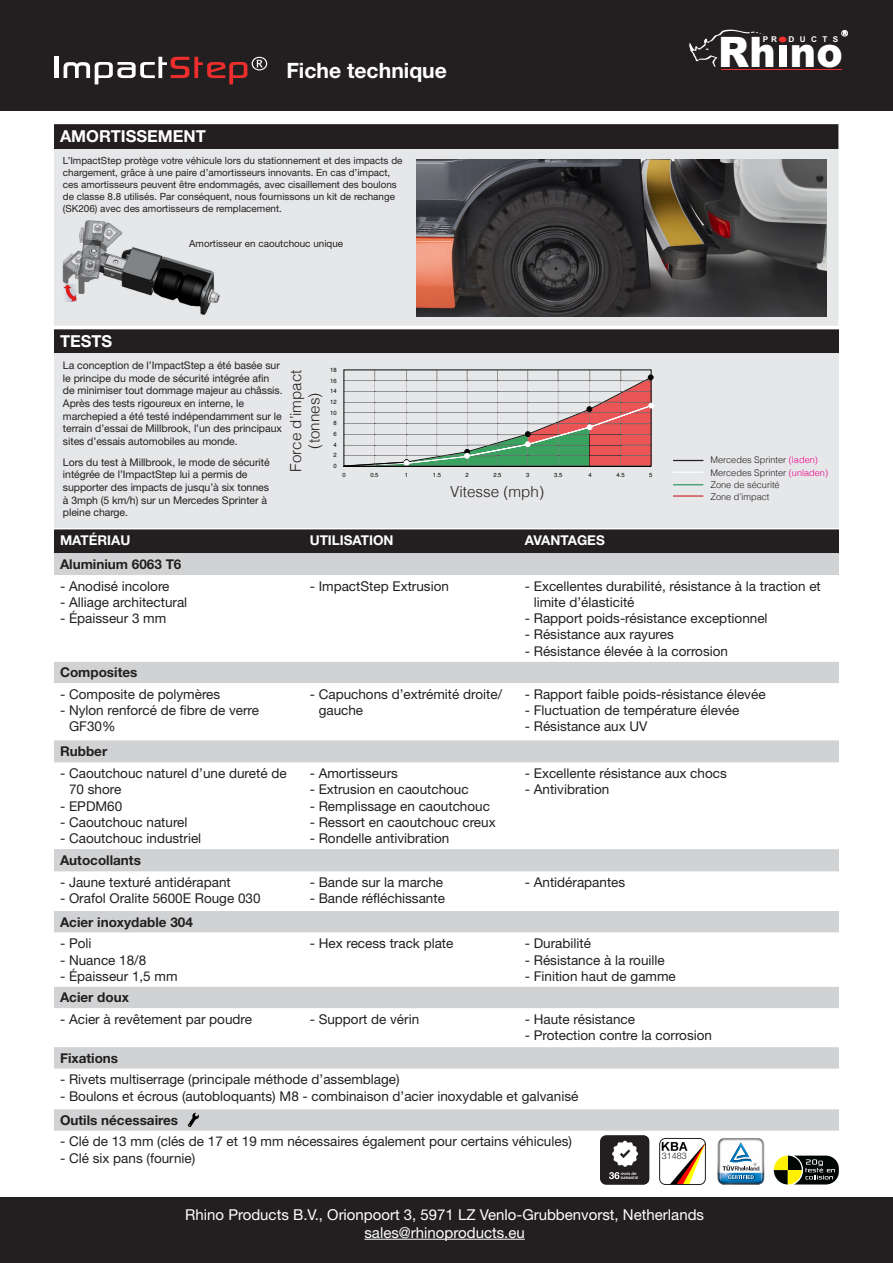
<style>
.page{position:relative;width:893px;height:1263px;background:#fff}
.page>*{position:absolute;margin:0;border:0;box-sizing:border-box;transform-origin:0 0}
.t1{font:900 42px "Arial";color:#fff;scale:.94 1}
.t2{font:700 21.15px "Helvetica Neue LT Std";color:#fff}
.t3{font:700 16.5px "Helvetica Neue LT Std";color:#fff}
.t4{font:300 15.15px/18.3px "Helvetica";color:#231f20;text-align:center}
.t5{font:15px "Helvetica Neue LT Std";color:#fff}
.t6{font:13.5px/16.2px "Helvetica Neue LT Std";color:#231f20}
.t7{font:700 13.5px "Helvetica Neue LT Std";color:#231f20}
.t8{font:700 13.5px "Helvetica Neue LT Std";color:#fff}
.t9{font:10.5px/12.6px "Helvetica Neue LT Std";letter-spacing:-.005em;color:#231f20}
.t10{font:9.9px/11.9px "Helvetica Neue LT Std";color:#231f20}
.t11{font:300 9.15px "Helvetica";color:#231f20}
.t12{font:300 9px "Helvetica Neue LT Std";color:#231f20}
.t13{font:700 7.95px "Arial";letter-spacing:.65em;color:#fff}
.t14{font:6px/10.6px "Helvetica";color:#040503;text-align:center}
.t15{font:5.85px "Helvetica";color:#040503}
.t16{font:4.5px "Arial";color:#fff}
.t17{font:500 4.2px "Helvetica Neue";color:#fff}
.t18{font:700 3.3px "Helvetica Neue";color:#fff}
.s1{color:#ed028c}
</style>
<div class="page">
<div style="left:0;top:0;width:893px;height:111px;background:#231f20"></div>
<div style="left:0;top:1197px;width:893px;height:66px;background:#231f20"></div>
<div style="left:54px;top:124px;width:784px;height:25px;background:#231f20"></div>
<div style="left:54px;top:149px;width:784px;height:177px;background:#e6e7e9"></div>
<div style="left:54px;top:329px;width:785px;height:24px;background:#231f20"></div>
<div style="left:54px;top:353px;width:785px;height:174px;background:#e6e7e9"></div>
<div style="left:54px;top:529px;width:785px;height:24px;background:#231f20"></div>
<div style="left:54px;top:553px;width:785px;height:22px;background:#d1d2d4"></div>
<svg style="left:54px;top:662px;width:785px;height:510px"></svg>
<svg style="left:188px;top:1113px;width:11px;height:14px"></svg>
<svg style="left:774px;top:1155px;width:65px;height:29px;background:#5d5e34"></svg>
<hr style="left:364px;top:1239px;width:161px;height:1px;background:#fff">
<hr style="left:55px;top:57px;width:4px;height:21px;background:#fff">
<svg style="left:64px;top:57px;width:203px;height:27px"></svg>
<svg style="left:600px;top:1135px;width:49px;height:49px"></svg>
<div style="left:620px;top:1171px;width:22px;height:9px;background:#231f20"></div>
<svg style="left:343px;top:370px;width:311px;height:97px"></svg>
<img style="left:54px;top:214px;width:169px;height:102px">
<img style="left:63px;top:284px;width:14px;height:18px">
<img style="left:417px;top:159px;width:409px;height:157px">
<div style="left:779px;top:45px;width:7px;height:22px;background:#fff"></div>
<svg style="left:689px;top:30px;width:74px;height:37px"></svg>
<svg style="left:779px;top:37px;width:7px;height:5px"></svg>
<div style="left:841px;top:30px;width:7px;height:6px;border:1px solid #fff;border-radius:50%"></div>
<hr style="left:721px;top:69px;width:120px;height:1px;background:#ee2e2c">
<hr style="left:673px;top:460px;width:30px;height:1px;background:#231f20">
<hr style="left:673px;top:472px;width:30px;height:1px;background:#fff">
<hr style="left:673px;top:484px;width:30px;height:1px;background:#396">
<hr style="left:673px;top:495px;width:30px;height:2px;background:#c33">
<img style="left:660px;top:1138px;width:45px;height:46px">
<div style="left:660px;top:1138px;width:45px;height:46px;border:1px solid #231f20;border-radius:6px"></div>
<svg style="left:718px;top:1138px;width:46px;height:47px"></svg>
<p class="t2" style="left:286px;top:57px;width:162px">Fiche technique</p>
<p class="t3" style="left:60px;top:126px;width:147px">AMORTISSEMENT</p>
<p class="t10" style="left:63px;top:155px;width:341px">L’ImpactStep protège votre véhicule lors du stationnement et des impacts de chargement, grâce à une paire d’amortisseurs innovants. En cas d’impact, ces amortisseurs peuvent être endommagés, avec cisaillement des boulons de classe 8.8 utilisés. Par conséquent, nous fournissons un kit de rechange (SK206) avec des amortisseurs de remplacement.</p>
<p class="t10" style="left:189px;top:237px;width:155px">Amortisseur en caoutchouc unique</p>
<p class="t3" style="left:60px;top:331px;width:54px">TESTS</p>
<p class="t9" style="left:63px;top:359px;width:221px">La conception de l’ImpactStep a été basée sur le principe du mode de sécurité intégrée afin de minimiser tout dommage majeur au châssis.<br>Après des tests rigoureux en interne, le marchepied a été testé indépendamment sur le terrain d’essai de Millbrook, l’un des principaux sites d’essais automobiles au monde.</p>
<p class="t9" style="left:63px;top:456px;width:208px">Lors du test à Millbrook, le mode de sécurité intégrée de l’ImpactStep lui a permis de supporter des impacts de jusqu’à six tonnes à 3mph (5 km/h) sur un Mercedes Sprinter à pleine charge.</p>
<p class="t4" style="left:286px;top:472px;width:104px;rotate:-90deg">Force d’impact (tonnes)</p>
<p class="t14" style="left:330px;top:365px;width:8px">18<br>16<br>14<br>12<br>10<br>8<br>6<br>4<br>2<br>0</p>
<p class="t15" style="left:342px;top:470px;width:5px">0</p>
<p class="t15" style="left:370px;top:470px;width:10px">0.5</p>
<p class="t15" style="left:405px;top:470px;width:5px">1</p>
<p class="t15" style="left:433px;top:470px;width:10px">1.5</p>
<p class="t15" style="left:466px;top:470px;width:5px">2</p>
<p class="t15" style="left:493px;top:470px;width:10px">2.5</p>
<p class="t15" style="left:526px;top:470px;width:5px">3</p>
<p class="t15" style="left:554px;top:470px;width:10px">3.5</p>
<p class="t15" style="left:588px;top:470px;width:5px">4</p>
<p class="t15" style="left:616px;top:470px;width:10px">4.5</p>
<p class="t15" style="left:649px;top:470px;width:5px">5</p>
<p class="t4" style="left:450px;top:481px;width:95px">Vitesse (mph)</p>
<p class="t16" style="left:843px;top:30px;width:5px">R</p>
<p class="t13" style="left:763px;top:34px;width:16px">P R</p>
<p class="t13" style="left:789px;top:34px;width:51px">DUCTS</p>
<p class="t1" style="left:718px;top:21px;width:134px">Rh no</p>
<p class="t11" style="left:710px;top:452px;width:109px">Mercedes Sprinter <span class="s1">(laden)</span></p>
<p class="t11" style="left:710px;top:464px;width:119px">Mercedes Sprinter <span class="s1">(unladen)</span></p>
<p class="t11" style="left:710px;top:477px;width:71px">Zone de sécurité</p>
<p class="t11" style="left:710px;top:489px;width:61px">Zone d’impact</p>
<p class="t8" style="left:60px;top:532px;width:72px">MATÉRIAU</p>
<p class="t8" style="left:310px;top:532px;width:85px">UTILISATION</p>
<p class="t8" style="left:525px;top:532px;width:82px">AVANTAGES</p>
<p class="t7" style="left:60px;top:556px;width:123px">Aluminium 6063 T6</p>
<p class="t6" style="left:60px;top:578px;width:111px">- Anodisé incolore</p>
<p class="t6" style="left:60px;top:594px;width:129px">- Alliage architectural</p>
<p class="t6" style="left:60px;top:610px;width:108px">- Épaisseur 3 mm</p>
<p class="t6" style="left:310px;top:578px;width:141px">- ImpactStep Extrusion</p>
<p class="t6" style="left:534px;top:578px;width:289px;text-indent:-9px">- Excellentes durabilité, résistance à la traction et limite d’élasticité</p>
<p class="t6" style="left:525px;top:610px;width:244px">- Rapport poids-résistance exceptionnel</p>
<p class="t6" style="left:525px;top:626px;width:151px">- Résistance aux rayures</p>
<p class="t6" style="left:525px;top:642px;width:205px">- Résistance élevée à la corrosion</p>
<p class="t7" style="left:60px;top:664px;width:79px">Composites</p>
<p class="t6" style="left:60px;top:686px;width:162px">- Composite de polymères</p>
<p class="t6" style="left:69px;top:702px;width:192px;text-indent:-9px">- Nylon renforcé de fibre de verre<br>GF30%</p>
<p class="t7" style="left:60px;top:743px;width:49px">Rubber</p>
<p class="t6" style="left:69px;top:765px;width:219px;text-indent:-9px">- Caoutchouc naturel d’une dureté de<br>70 shore</p>
<p class="t6" style="left:60px;top:797px;width:64px">- EPDM60</p>
<p class="t6" style="left:60px;top:814px;width:129px">- Caoutchouc naturel</p>
<p class="t6" style="left:60px;top:830px;width:143px">- Caoutchouc industriel</p>
<p class="t7" style="left:60px;top:851px;width:82px">Autocollants</p>
<p class="t6" style="left:60px;top:874px;width:172px">- Jaune texturé antidérapant</p>
<p class="t6" style="left:60px;top:890px;width:202px">- Orafol Oralite 5600E Rouge 030</p>
<p class="t7" style="left:60px;top:913px;width:134px">Acier inoxydable 304</p>
<p class="t6" style="left:60px;top:935px;width:33px">- Poli</p>
<p class="t6" style="left:60px;top:951px;width:88px">- Nuance 18/8</p>
<p class="t6" style="left:60px;top:967px;width:119px">- Épaisseur 1,5 mm</p>
<p class="t6" style="left:319px;top:686px;width:185px;text-indent:-9px">- Capuchons d’extrémité droite/ gauche</p>
<p class="t6" style="left:525px;top:686px;width:242px">- Rapport faible poids-résistance élevée</p>
<p class="t6" style="left:525px;top:702px;width:216px">- Fluctuation de température élevée</p>
<p class="t6" style="left:525px;top:718px;width:124px">- Résistance aux UV</p>
<p class="t6" style="left:310px;top:765px;width:90px">- Amortisseurs</p>
<p class="t6" style="left:310px;top:781px;width:161px">- Extrusion en caoutchouc</p>
<p class="t6" style="left:310px;top:797px;width:182px">- Remplissage en caoutchouc</p>
<p class="t6" style="left:310px;top:814px;width:188px">- Ressort en caoutchouc creux</p>
<p class="t6" style="left:310px;top:830px;width:141px">- Rondelle antivibration</p>
<p class="t6" style="left:310px;top:874px;width:135px">- Bande sur la marche</p>
<p class="t6" style="left:310px;top:890px;width:137px">- Bande réfléchissante</p>
<p class="t6" style="left:525px;top:765px;width:204px">- Excellente résistance aux chocs</p>
<p class="t6" style="left:525px;top:781px;width:86px">- Antivibration</p>
<p class="t6" style="left:525px;top:874px;width:102px">- Antidérapantes</p>
<p class="t6" style="left:310px;top:935px;width:145px">- Hex recess track plate</p>
<p class="t6" style="left:525px;top:935px;width:68px">- Durabilité</p>
<p class="t6" style="left:525px;top:951px;width:142px">- Résistance à la rouille</p>
<p class="t6" style="left:525px;top:967px;width:153px">- Finition haut de gamme</p>
<p class="t7" style="left:60px;top:989px;width:70px">Acier doux</p>
<p class="t6" style="left:60px;top:1011px;width:194px">- Acier à revêtement par poudre</p>
<p class="t6" style="left:310px;top:1011px;width:111px">- Support de vérin</p>
<p class="t6" style="left:525px;top:1011px;width:112px">- Haute résistance</p>
<p class="t6" style="left:525px;top:1027px;width:189px">- Protection contre la corrosion</p>
<p class="t7" style="left:60px;top:1049px;width:60px">Fixations</p>
<p class="t6" style="left:60px;top:1071px;width:341px">- Rivets multiserrage (principale méthode d’assemblage)</p>
<p class="t6" style="left:60px;top:1087px;width:520px">- Boulons et écrous (autobloquants) M8 - combinaison d’acier inoxydable et galvanisé</p>
<p class="t7" style="left:60px;top:1112px;width:120px">Outils nécessaires</p>
<p class="t6" style="left:60px;top:1133px;width:513px">- Clé de 13 mm (clés de 17 et 19 mm nécessaires également pour certains véhicules)</p>
<p class="t6" style="left:60px;top:1149px;width:137px">- Clé six pans (fournie)</p>
<p class="t12" style="left:662px;top:1150px;width:26px">31483</p>
<p class="t17" style="left:621px;top:1170px;width:17px">mois de</p>
<p class="t18" style="left:621px;top:1175px;width:19px">GARANTIE</p>
<p class="t5" style="left:185px;top:1205px;width:520px">Rhino Products B.V., Orionpoort 3, 5971 LZ Venlo-Grubbenvorst, Netherlands</p>
<p class="t5" style="left:364px;top:1223px;width:162px">sales@rhinoproducts.eu</p>
</div>
